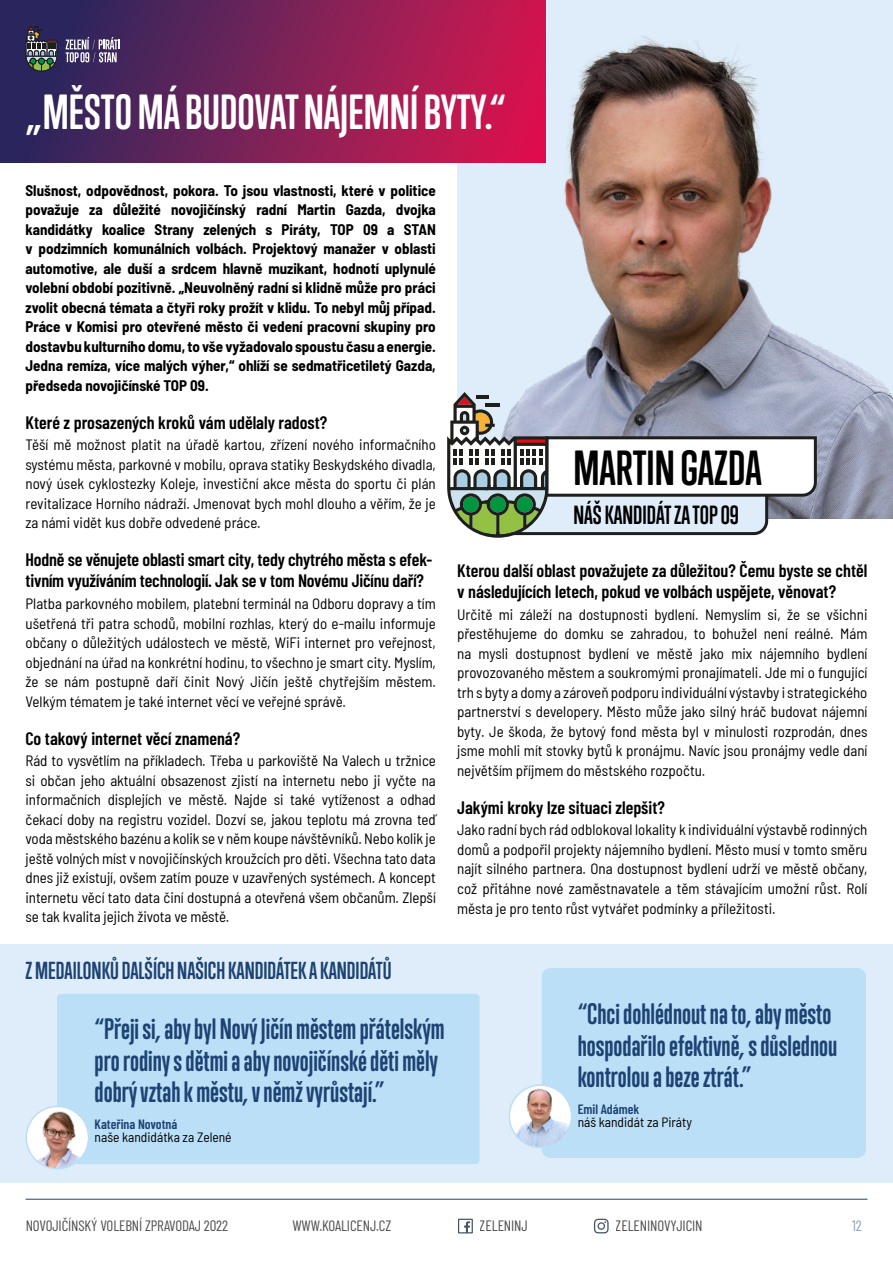
<style>
.page{position:relative;width:893px;height:1263px;background:#fff}
.page>*{position:absolute;margin:0;border:0;box-sizing:border-box;transform-origin:0 0}
.Nadpis_01_-_hlavní{font:700 45px "Trump Soft Pro";color:#fff}
.Nadpis_01_-_hlavní-2{font:700 45px "Trump Soft Pro";color:#000}
.Nadpis_01_-_hlavní-3{font:700 27px/31.5px "Trump Soft Pro";color:#1c4373}
.Nadpis_01_-_hlavní-4{font:700 24px "Trump Soft Pro";color:#000}
.Nadpis_01_-_hlavní-5{font:700 22.5px "Trump Soft Pro";color:#1c4373}
.Nadpis_02_-_menší{font:600 18px/21px "Barlow Condensed";color:#000}
.Základní_text{font:semi-condensed 15px/19.5px "Barlow";color:#000;text-align:justify}
.Základní_text-2{font:700 semi-condensed 15px/19.5px "Barlow";color:#000;text-align:justify}
.t1{font:15px "Barlow Condensed";letter-spacing:-.01em;color:#000}
.t2{font:15px "Barlow Condensed";color:#1c4373}
.Nadpis_02_s_odrážkou{font:semi-condensed 13.5px "Barlow";color:#000}
.Nadpis_02_s_odrážkou-2{font:600 13.5px "Barlow Condensed";color:#1c4373}
</style>
<div class="page">
<hr style="left:26px;top:1199px;width:841px;height:1px;background:#1c4373">
<svg style="left:458px;top:1219px;width:15px;height:14px"></svg>
<svg style="left:594px;top:1219px;width:15px;height:14px"></svg>
<div style="left:0;top:944px;width:893px;height:238px;background:#dfedfa"></div>
<div style="left:457px;top:0;width:436px;height:518px;background:#dfedfa"></div>
<img style="left:485px;top:11px;width:408px;height:507px">
<div style="left:0;top:0;width:545px;height:162px;background:linear-gradient(to right,#1d295f,#d9174f)"></div>
<div style="left:57px;top:994px;width:423px;height:170px;background:#bbdff7;border-radius:4px"></div>
<div style="left:542px;top:968px;width:324px;height:190px;background:#bbdff7;border-radius:9px"></div>
<img style="left:26px;top:1106px;width:63px;height:63px;border-radius:31px">
<div style="left:26px;top:1105px;width:63px;height:64px;border:2px solid #bbdff7;border-radius:50%"></div>
<img style="left:509px;top:1085px;width:63px;height:62px;border-radius:31px">
<div style="left:509px;top:1084px;width:63px;height:64px;border:2px solid #bbdff7;border-radius:50%"></div>
<svg style="left:447px;top:392px;width:371px;height:146px"></svg>
<svg style="left:66px;top:37px;width:54px;height:25px"></svg>
<svg style="left:26px;top:26px;width:32px;height:46px"></svg>
<p class="Nadpis_01_-_hlavní" style="left:26px;top:84px;width:481px">„MĚSTO MÁ BUDOVAT NÁJEMNÍ BYTY.“</p>
<p class="Základní_text-2" style="left:26px;top:180px;width:412px">Slušnost, odpovědnost, pokora. To jsou vlastnosti, které v politice považuje za důležité novojičínský radní Martin Gazda, dvojka kandidátky koalice Strany zelených s Piráty, TOP 09 a STAN v podzimních komunálních volbách. Projektový manažer v oblasti automotive, ale duší a srdcem hlavně muzikant, hodnotí uplynulé volební období pozitivně. „Neuvolněný radní si klidně může pro práci zvolit obecná témata a čtyři roky prožít v klidu. To nebyl můj případ.<br>Práce v Komisi pro otevřené město či vedení pracovní skupiny pro dostavbu kulturního domu, to vše vyžadovalo spoustu času a energie.<br>Jedna remíza, více malých výher,“ ohlíží se sedmatřicetiletý Gazda, předseda novojičínské TOP 09.</p>
<p class="Nadpis_02_-_menší" style="left:26px;top:411px;width:303px">Které z prosazených kroků vám udělaly radost?</p>
<p class="Základní_text" style="left:26px;top:434px;width:412px">Těší mě možnost platit na úřadě kartou, zřízení nového informačního systému města, parkovné v mobilu, oprava statiky Beskydského divadla, nový úsek cyklostezky Koleje, investiční akce města do sportu či plán revitalizace Horního nádraží. Jmenovat bych mohl dlouho a věřím, že je za námi vidět kus dobře odvedené práce.</p>
<p class="Nadpis_02_-_menší" style="left:26px;top:548px;width:408px">Hodně se věnujete oblasti smart city, tedy chytrého města s efek&shy;tivním využíváním technologií. Jak se v tom Novému Jičínu daří?</p>
<p class="Základní_text" style="left:26px;top:593px;width:412px">Platba parkovného mobilem, platební terminál na Odboru dopravy a tím ušetřená tři patra schodů, mobilní rozhlas, který do e-mailu informuje občany o důležitých událostech ve městě, WiFi internet pro veřejnost, objednání na úřad na konkrétní hodinu, to všechno je smart city. Myslím, že se nám postupně daří činit Nový Jičín ještě chytřejším městem.<br>Velkým tématem je také internet věcí ve veřejné správě.</p>
<p class="Nadpis_02_-_menší" style="left:26px;top:726px;width:216px">Co takový internet věcí znamená?</p>
<p class="Základní_text" style="left:26px;top:750px;width:412px">Rád to vysvětlím na příkladech. Třeba u parkoviště Na Valech u tržnice si občan jeho aktuální obsazenost zjistí na internetu nebo ji vyčte na informačních displejích ve městě. Najde si také vytíženost a odhad čekací doby na registru vozidel. Dozví se, jakou teplotu má zrovna teď voda městského bazénu a kolik se v něm koupe návštěvníků. Nebo kolik je ještě volných míst v novojičínských kroužcích pro děti. Všechna tato data dnes již existují, ovšem zatím pouze v uzavřených systémech. A koncept internetu věcí tato data činí dostupná a otevřená všem občanům. Zlepší se tak kvalita jejich života ve městě.</p>
<p class="Nadpis_01_-_hlavní-5" style="left:26px;top:957px;width:368px">Z MEDAILONKŮ DALŠÍCH NAŠICH KANDIDÁTEK A KANDIDÁTŮ</p>
<p class="Nadpis_01_-_hlavní-3" style="left:95px;top:1013px;width:352px">“Přeji si, aby byl Nový Jičín městem přátelským pro rodiny s dětmi a aby novojičínské děti měly dobrý vztah k městu, v němž vyrůstají.”</p>
<p class="Nadpis_02_s_odrážkou-2" style="left:95px;top:1114px;width:84px">Kateřina Novotná</p>
<p class="Nadpis_02_s_odrážkou" style="left:95px;top:1127px;width:139px">naše kandidátka za Zelené</p>
<p class="Nadpis_01_-_hlavní-2" style="left:573px;top:440px;width:190px">MARTIN GAZDA</p>
<p class="Nadpis_01_-_hlavní-4" style="left:573px;top:500px;width:167px">NÁŠ KANDIDÁT ZA TOP 09</p>
<p class="Nadpis_02_-_menší" style="left:457px;top:559px;width:412px">Kterou další oblast považujete za důležitou? Čemu byste se chtěl v následujících letech, pokud ve volbách uspějete, věnovat?</p>
<p class="Základní_text" style="left:457px;top:603px;width:412px">Určitě mi záleží na dostupnosti bydlení. Nemyslím si, že se všichni přestěhujeme do domku se zahradou, to bohužel není reálné. Mám na mysli dostupnost bydlení ve městě jako mix nájemního bydlení provozovaného městem a soukromými pronajímateli. Jde mi o fungující trh s byty a domy a zároveň podporu individuální výstavby i strategického partnerství s developery. Město může jako silný hráč budovat nájemní byty. Je škoda, že bytový fond města byl v minulosti rozprodán, dnes jsme mohli mít stovky bytů k pronájmu. Navíc jsou pronájmy vedle daní největším příjmem do městského rozpočtu.</p>
<p class="Nadpis_02_-_menší" style="left:457px;top:796px;width:209px">Jakými kroky lze situaci zlepšit?</p>
<p class="Základní_text" style="left:457px;top:819px;width:412px">Jako radní bych rád odblokoval lokality k individuální výstavbě rodinných domů a podpořil projekty nájemního bydlení. Město musí v tomto směru najít silného partnera. Ona dostupnost bydlení udrží ve městě občany, což přitáhne nové zaměstnavatele a těm stávajícím umožní růst. Rolí města je pro tento růst vytvářet podmínky a příležitosti.</p>
<p class="Nadpis_01_-_hlavní-3" style="left:578px;top:998px;width:261px">“Chci dohlédnout na to, aby město hospodařilo efektivně, s důslednou kontrolou a beze ztrát.”</p>
<p class="Nadpis_02_s_odrážkou-2" style="left:578px;top:1099px;width:63px">Emil Adámek</p>
<p class="Nadpis_02_s_odrážkou" style="left:578px;top:1113px;width:116px">náš kandidát za Piráty</p>
<p class="t1" style="left:26px;top:1215px;width:204px">NOVOJIČÍNSKÝ VOLEBNÍ ZPRAVODAJ 2022</p>
<p class="t1" style="left:292px;top:1215px;width:100px">WWW.KOALICENJ.CZ</p>
<p class="t1" style="left:480px;top:1215px;width:50px">ZELENINJ</p>
<p class="t1" style="left:616px;top:1215px;width:88px">ZELENINOVYJICIN</p>
<p class="t2" style="left:852px;top:1215px;width:11px">12</p>
</div>
